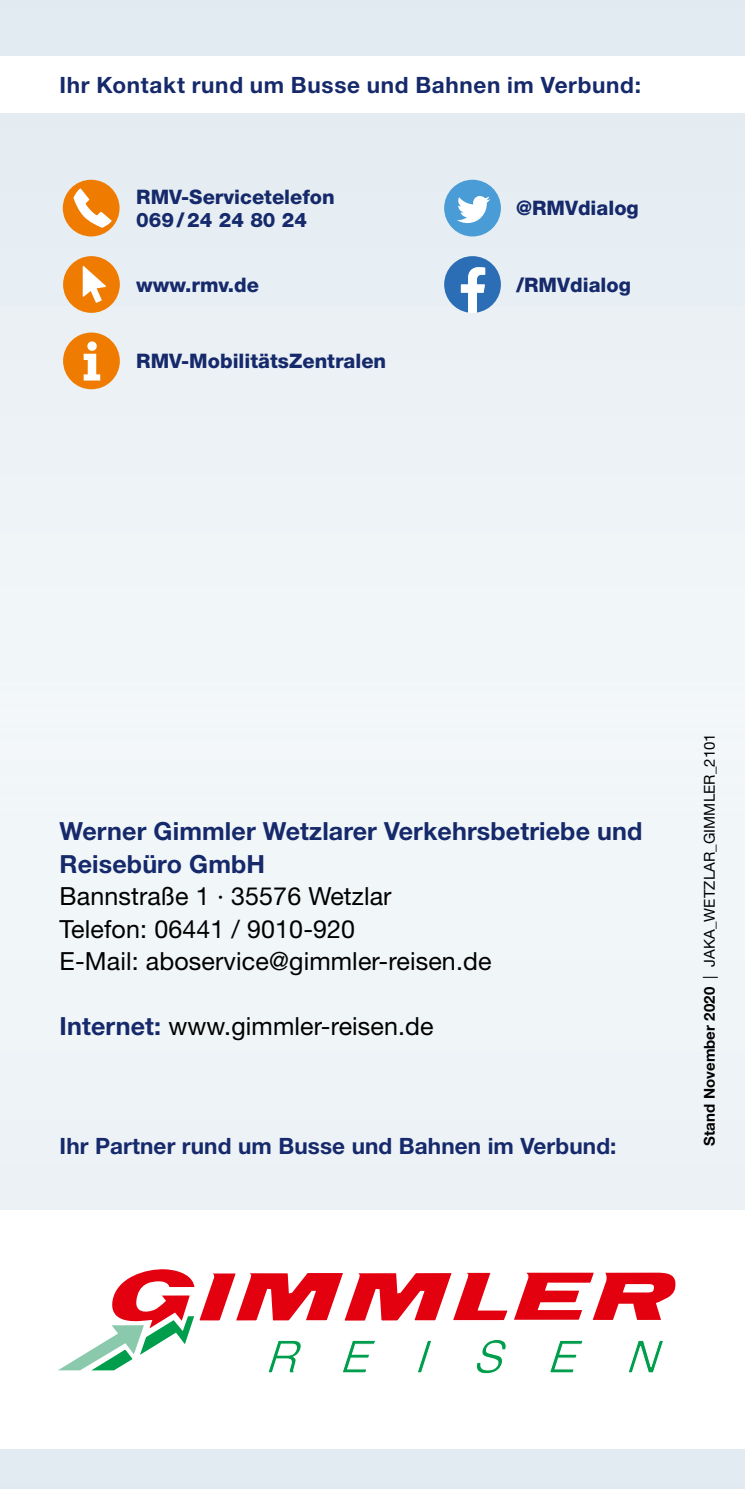
<style>
.page{position:relative;width:745px;height:1489px;background:#fff}
.page>*{position:absolute;margin:0;border:0;box-sizing:border-box;transform-origin:0 0}
.t1{font:25px/32.5px "Helvetica Neue LT Std";letter-spacing:.005em;color:#000}
.t2{font:700 25px/32.5px "Helvetica Neue LT Std";letter-spacing:.005em;color:#15296b}
.t3{font:700 22.5px "Helvetica Neue LT Std";letter-spacing:.03em;color:#15296b}
.t4{font:700 22.5px "Helvetica Neue LT Std";letter-spacing:.005em;color:#15296b}
.t5{font:800 20px/22.5px "Helvetica Neue LT Std";color:#15296b}
.t6{font:15px "Helvetica Neue LT Std";letter-spacing:.005em;color:#000}
.s1{font-weight:700;color:#15296b}
.s2{font-weight:700}
</style>
<div class="page">
<img style="left:0;top:0;width:744px;height:1488px">
<div style="left:0;top:1210px;width:744px;height:238px;background:#fff"></div>
<div style="left:0;top:57px;width:744px;height:56px;background:#fff"></div>
<div style="left:63px;top:180px;width:56px;height:56px;background:#ef7c00;border-radius:50%"></div>
<svg style="left:73px;top:188px;width:39px;height:40px"></svg>
<div style="left:63px;top:256px;width:57px;height:57px;background:#ef7c00;border-radius:50%"></div>
<svg style="left:83px;top:266px;width:23px;height:37px"></svg>
<div style="left:63px;top:332px;width:57px;height:57px;background:#ef7c00;border-radius:50%"></div>
<svg style="left:84px;top:341px;width:16px;height:39px"></svg>
<div style="left:444px;top:180px;width:56px;height:56px;background:#499cd6;border-radius:50%"></div>
<svg style="left:457px;top:196px;width:33px;height:27px"></svg>
<svg style="left:444px;top:256px;width:56px;height:57px"></svg>
<svg style="left:58px;top:1269px;width:618px;height:105px"></svg>
<p class="t3" style="left:60px;top:71px;width:582px">Ihr Kontakt rund um Busse und Bahnen im Verbund:</p>
<p class="t5" style="left:136px;top:186px;width:200px">RMV-Servicetelefon<br>069 / 24 24 80 24</p>
<p class="t5" style="left:136px;top:273px;width:124px">www.rmv.de</p>
<p class="t5" style="left:136px;top:349px;width:251px">RMV-MobilitätsZentralen</p>
<p class="t5" style="left:515px;top:197px;width:124px">@RMVdialog</p>
<p class="t5" style="left:515px;top:273px;width:116px">/RMVdialog</p>
<p class="t2" style="left:60px;top:814px;width:584px">Werner Gimmler Wetzlarer Verkehrsbetriebe und<br>Reisebüro GmbH</p>
<p class="t1" style="left:60px;top:879px;width:433px">Bannstraße 1 · 35576 Wetzlar<br>Telefon: 06441 / 9010-920<br>E-Mail: aboservice@gimmler-reisen.de</p>
<p class="t1" style="left:60px;top:1009px;width:375px"><span class="s1">Internet:</span> www.gimmler-reisen.de</p>
<p class="t4" style="left:60px;top:1132px;width:558px">Ihr Partner rund um Busse und Bahnen im Verbund:</p>
<p class="t6" style="left:700px;top:1145px;width:414px;rotate:-90deg"><span class="s2">Stand November 2020</span> | JAKA_WETZLAR_GIMMLER_2101</p>
</div>
